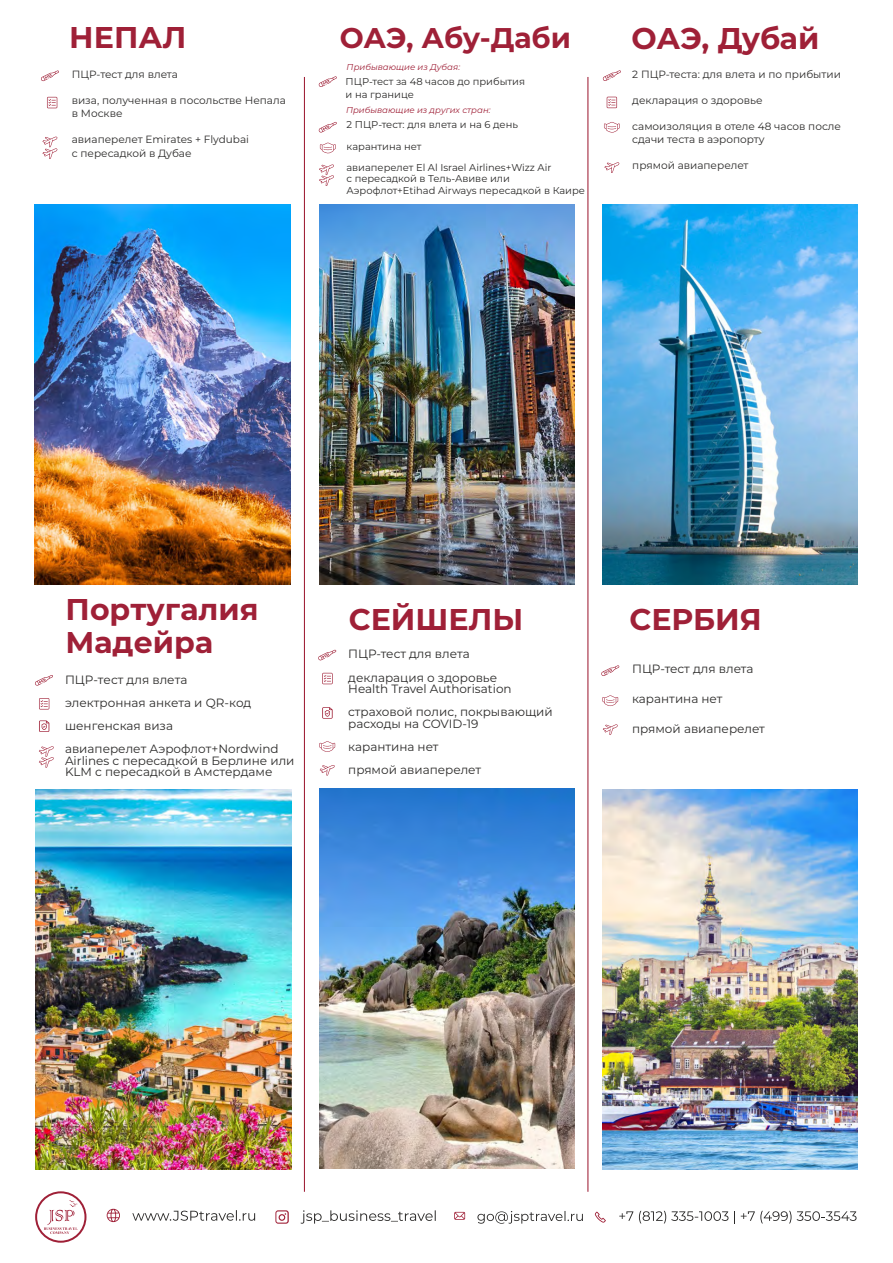
<style>
.page{position:relative;width:893px;height:1263px;background:#fff}
.page>*{position:absolute;margin:0;border:0;box-sizing:border-box;transform-origin:0 0}
.t1{font:700 30px/33.2px "Montserrat";color:#9f2037}
.t2{font:700 28.5px "Montserrat";color:#9f2037}
.t3{font:12px/23.1px "Montserrat";color:#2b2a29}
.t4{font:10.5px/13px "Montserrat";color:#2b2a29}
.t5{font:9.9px/12.3px "Montserrat";color:#2b2a29}
.t6{font:italic 8.55px "Montserrat";color:#9f2037}
</style>
<div class="page">
<img style="left:602px;top:204px;width:255px;height:380px">
<svg style="left:603px;top:724px;width:15px;height:11px"></svg>
<svg style="left:601px;top:665px;width:18px;height:11px"></svg>
<svg style="left:602px;top:695px;width:16px;height:11px"></svg>
<img style="left:602px;top:789px;width:256px;height:380px">
<svg style="left:320px;top:765px;width:15px;height:11px"></svg>
<svg style="left:318px;top:649px;width:18px;height:11px"></svg>
<svg style="left:319px;top:741px;width:16px;height:11px"></svg>
<svg style="left:322px;top:673px;width:11px;height:11px"></svg>
<img style="left:319px;top:789px;width:255px;height:380px">
<svg style="left:322px;top:707px;width:11px;height:12px"></svg>
<svg style="left:35px;top:675px;width:18px;height:11px"></svg>
<svg style="left:39px;top:698px;width:10px;height:11px"></svg>
<img style="left:36px;top:789px;width:255px;height:380px">
<svg style="left:39px;top:720px;width:10px;height:12px"></svg>
<svg style="left:35px;top:1191px;width:51px;height:52px"></svg>
<svg style="left:301px;top:1210px;width:135px;height:14px"></svg>
<div style="left:275px;top:1210px;width:14px;height:14px;border:2px solid #9f2037;border-radius:2px"></div>
<div style="left:276px;top:1211px;width:11px;height:11px;background:#fefefe;border-radius:2px"></div>
<svg style="left:279px;top:1213px;width:7px;height:8px"></svg>
<svg style="left:107px;top:1209px;width:13px;height:13px"></svg>
<svg style="left:132px;top:1210px;width:123px;height:11px"></svg>
<svg style="left:477px;top:1211px;width:106px;height:13px"></svg>
<svg style="left:454px;top:1212px;width:11px;height:8px"></svg>
<svg style="left:619px;top:1211px;width:109px;height:12px"></svg>
<svg style="left:741px;top:1211px;width:115px;height:12px"></svg>
<svg style="left:595px;top:1211px;width:11px;height:11px"></svg>
<svg style="left:319px;top:76px;width:18px;height:11px"></svg>
<svg style="left:319px;top:122px;width:18px;height:11px"></svg>
<svg style="left:319px;top:164px;width:15px;height:22px"></svg>
<svg style="left:604px;top:162px;width:15px;height:11px"></svg>
<svg style="left:603px;top:70px;width:18px;height:11px"></svg>
<svg style="left:604px;top:122px;width:16px;height:11px"></svg>
<svg style="left:607px;top:97px;width:10px;height:11px"></svg>
<svg style="left:39px;top:746px;width:15px;height:22px"></svg>
<svg style="left:734px;top:1211px;width:1px;height:13px"></svg>
<svg style="left:43px;top:137px;width:15px;height:22px"></svg>
<svg style="left:41px;top:70px;width:18px;height:11px"></svg>
<svg style="left:47px;top:97px;width:10px;height:11px"></svg>
<img style="left:35px;top:204px;width:255px;height:380px">
<img style="left:319px;top:204px;width:255px;height:380px">
<hr style="left:304px;top:77px;width:1px;height:1115px;background:#9f2037">
<hr style="left:587px;top:77px;width:1px;height:1115px;background:#9f2037">
<svg style="left:320px;top:143px;width:16px;height:10px"></svg>
<h1 class="t1" style="left:69px;top:20px;width:119px">НЕПАЛ</h1>
<p class="t4" style="left:72px;top:68px;width:108px">ПЦР-тест для влета</p>
<p class="t4" style="left:72px;top:94px;width:215px">виза, полученная в посольстве Непала в Москве</p>
<p class="t4" style="left:72px;top:133px;width:179px">авиаперелет Emirates + Flydubai с пересадкой в Дубае</p>
<h2 class="t2" style="left:340px;top:20px;width:233px">ОАЭ, Абу-Даби</h2>
<p class="t5" style="left:346px;top:75px;width:181px">ПЦР-тест за 48 часов до прибытия и на границе</p>
<p class="t6" style="left:347px;top:62px;width:115px">Прибывающие из Дубая:</p>
<p class="t6" style="left:346px;top:105px;width:146px">Прибывающие из других стран:</p>
<p class="t5" style="left:347px;top:119px;width:173px">2 ПЦР-тест: для влета и на 6 день</p>
<p class="t5" style="left:346px;top:136px;width:206px;line-height:20.5px">карантина нет<br>авиаперелет El Al Israel Airlines+Wizz Air</p>
<p class="t5" style="left:346px;top:173px;width:240px;line-height:11.7px">с пересадкой в Тель-Авиве или<br>Аэрофлот+Etihad Airways пересадкой в Каире</p>
<h1 class="t1" style="left:632px;top:22px;width:189px">ОАЭ, Дубай</h1>
<p class="t4" style="left:632px;top:68px;width:210px">2 ПЦР-теста: для влета и по прибытии</p>
<p class="t4" style="left:632px;top:94px;width:132px">декларация о здоровье</p>
<p class="t4" style="left:632px;top:120px;width:210px">самоизоляция в отеле 48 часов после сдачи теста в аэропорту</p>
<p class="t4" style="left:632px;top:159px;width:118px">прямой авиаперелет</p>
<h1 class="t1" style="left:66px;top:593px;width:194px">Португалия<br>Мадейра</h1>
<p class="t3" style="left:65px;top:668px;width:215px">ПЦР-тест для влета<br>электронная анкета и QR-код шенгенская виза<br>авиаперелет Аэрофлот+Nordwind</p>
<p class="t3" style="left:65px;top:755px;width:231px;line-height:11.6px">Airlines с пересадкой в Берлине или<br>KLM с пересадкой в Амстердаме</p>
<h1 class="t1" style="left:349px;top:602px;width:176px">СЕЙШЕЛЫ</h1>
<p class="t3" style="left:348px;top:643px;width:150px">ПЦР-тест для влета декларация о здоровье</p>
<p class="t3" style="left:348px;top:677px;width:206px">Health Travel Authorisation страховой полис, покрывающий</p>
<p class="t3" style="left:348px;top:712px;width:134px">расходы на COVID-19 карантина нет прямой авиаперелет</p>
<h1 class="t1" style="left:630px;top:603px;width:134px">СЕРБИЯ</h1>
<p class="t3" style="left:632px;top:657px;width:123px">ПЦР-тест для влета</p>
<p class="t3" style="left:632px;top:687px;width:92px">карантина нет</p>
<p class="t3" style="left:632px;top:717px;width:134px">прямой авиаперелет</p>
</div>
